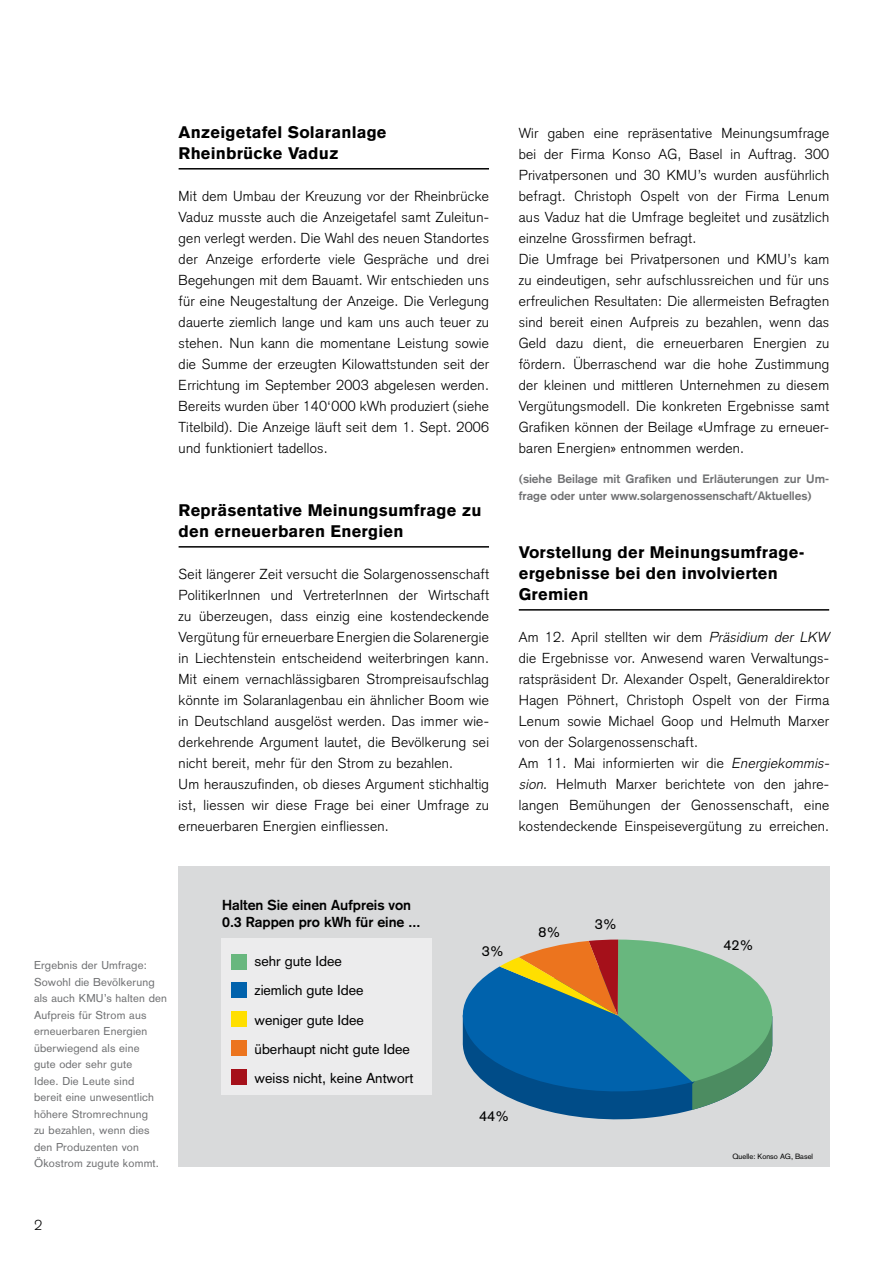
<style>
.page{position:relative;width:893px;height:1263px;background:#fff}
.page>*{position:absolute;margin:0;border:0;box-sizing:border-box;transform-origin:0 0}
.t1{font:900 16.5px/21px "Akzidenz Grotesk";letter-spacing:.01em;color:#000}
.t2{font:300 14.25px/21px "Akzidenz Grotesk";letter-spacing:.02em;color:#000}
.t3{font:14.25px/29.2px "Akzidenz Grotesk";color:#000}
.t4{font:700 14.25px/16.5px "Akzidenz Grotesk";color:#000}
.t5{font:700 12px/16.5px "Akzidenz Grotesk";color:#707173}
.t6{font:11.25px/16.5px "Akzidenz Grotesk";letter-spacing:.015em;color:#707173}
.t7{font:7.5px "Akzidenz Grotesk";color:#000}
.s1{font-style:italic}
</style>
<div class="page">
<div style="left:179px;top:866px;width:650px;height:301px;background:#d9dadb"></div>
<div style="left:221px;top:938px;width:210px;height:157px;background:#ececed"></div>
<div style="left:231px;top:954px;width:15px;height:15px;background:#68b77e"></div>
<div style="left:231px;top:982px;width:15px;height:16px;background:#0062ac"></div>
<div style="left:231px;top:1011px;width:15px;height:16px;background:#ffdf00"></div>
<div style="left:231px;top:1040px;width:15px;height:15px;background:#ec741e"></div>
<div style="left:231px;top:1069px;width:15px;height:15px;background:#a5101a"></div>
<svg style="left:543px;top:1110px;width:149px;height:10px"></svg>
<svg style="left:462px;top:939px;width:311px;height:171px"></svg>
<hr style="left:179px;top:168px;width:310px;height:2px;background:#000">
<hr style="left:179px;top:546px;width:310px;height:2px;background:#000">
<hr style="left:519px;top:609px;width:310px;height:2px;background:#000">
<p class="t1" style="left:179px;top:122px;width:210px">Anzeigetafel Solaranlage<br>Rheinbrücke Vaduz</p>
<p class="t2" style="left:179px;top:186px;width:312px;text-align:justify">Mit dem Umbau der Kreuzung vor der Rheinbrücke Vaduz musste auch die Anzeigetafel samt Zuleitun&shy;gen verlegt werden. Die Wahl des neuen Standortes der Anzeige erforderte viele Gespräche und drei Begehungen mit dem Bauamt. Wir entschieden uns für eine Neugestaltung der Anzeige. Die Verlegung dauerte ziemlich lange und kam uns auch teuer zu stehen. Nun kann die momentane Leistung sowie die Summe der erzeugten Kilowattstunden seit der Errichtung im September 2003 abgelesen werden.<br>Bereits wurden über 140‘000 kWh produziert (siehe Titelbild). Die Anzeige läuft seit dem 1. Sept. 2006 und funktioniert tadellos.</p>
<p class="t1" style="left:179px;top:500px;width:304px">Repräsentative Meinungsumfrage zu den erneuerbaren Energien</p>
<p class="t2" style="left:179px;top:564px;width:312px">Seit längerer Zeit versucht die Solargenossenschaft PolitikerInnen und VertreterInnen der Wirtschaft zu überzeugen, dass einzig eine kostendeckende Vergütung für erneuerbare Energien die Solarenergie in Liechtenstein entscheidend weiterbringen kann.<br>Mit einem vernachlässigbaren Strompreisaufschlag könnte im Solaranlagenbau ein ähnlicher Boom wie in Deutschland ausgelöst werden. Das immer wie&shy;derkehrende Argument lautet, die Bevölkerung sei nicht bereit, mehr für den Strom zu bezahlen.<br>Um herauszufinden, ob dieses Argument stichhaltig ist, liessen wir diese Frage bei einer Umfrage zu erneuerbaren Energien einfliessen.</p>
<p class="t2" style="left:519px;top:123px;width:312px">Wir gaben eine repräsentative Meinungsumfrage bei der Firma Konso AG, Basel in Auftrag. 300<br>Privatpersonen und 30 KMU’s wurden ausführlich befragt. Christoph Ospelt von der Firma Lenum aus Vaduz hat die Umfrage begleitet und zusätzlich einzelne Grossfirmen befragt.<br>Die Umfrage bei Privatpersonen und KMU’s kam zu eindeutigen, sehr aufschlussreichen und für uns erfreulichen Resultaten: Die allermeisten Befragten sind bereit einen Aufpreis zu bezahlen, wenn das Geld dazu dient, die erneuerbaren Energien zu fördern. Überraschend war die hohe Zustimmung der kleinen und mittleren Unternehmen zu diesem Vergütungsmodell. Die konkreten Ergebnisse samt Grafiken können der Beilage «Umfrage zu erneuer&shy;baren Energien» entnommen werden.</p>
<p class="t5" style="left:519px;top:470px;width:312px">(siehe Beilage mit Grafiken und Erläuterungen zur Um&shy;frage oder unter www.solargenossenschaft/Aktuelles)</p>
<p class="t1" style="left:519px;top:542px;width:287px">Vorstellung der Meinungsumfrage&shy;ergebnisse bei den involvierten<br>Gremien</p>
<p class="t2" style="left:519px;top:627px;width:315px">Am 12. April stellten wir dem <span class="s1">Präsidium der LKW </span>die Ergebnisse vor. Anwesend waren Verwaltungs&shy;ratspräsident Dr. Alexander Ospelt, Generaldirektor Hagen Pöhnert, Christoph Ospelt von der Firma Lenum sowie Michael Goop und Helmuth Marxer von der Solargenossenschaft.<br>Am 11. Mai informierten wir die <span class="s1">Energiekommis&shy;sion</span>. Helmuth Marxer berichtete von den jahre&shy;langen Bemühungen der Genossenschaft, eine kostendeckende Einspeisevergütung zu erreichen.</p>
<p class="t6" style="left:34px;top:957px;width:135px">Ergebnis der Umfrage:<br>Sowohl die Bevölkerung als auch KMU’s halten den<br>Aufpreis für Strom aus erneuerbaren Energien überwiegend als eine<br>gute oder sehr gute<br>Idee. Die Leute sind<br>bereit eine unwesentlich höhere Stromrechnung<br>zu bezahlen, wenn dies den Produzenten von<br>Ökostrom zugute kommt.</p>
<p class="t4" style="left:222px;top:897px;width:200px">Halten Sie einen Aufpreis von<br>0.3 Rappen pro kWh für eine ...</p>
<p class="t3" style="left:255px;top:947px;width:160px">sehr gute Idee<br>ziemlich gute Idee weniger gute Idee überhaupt nicht gute Idee weiss nicht, keine Antwort</p>
<p class="t3" style="left:482px;top:936px;width:24px">3%</p>
<p class="t3" style="left:539px;top:917px;width:24px">8%</p>
<p class="t3" style="left:595px;top:910px;width:24px">3%</p>
<p class="t3" style="left:479px;top:1101px;width:32px">44%</p>
<p class="t3" style="left:723px;top:930px;width:32px">42%</p>
<p class="t7" style="left:732px;top:1152px;width:82px">Quelle: Konso AG, Basel</p>
</div>
